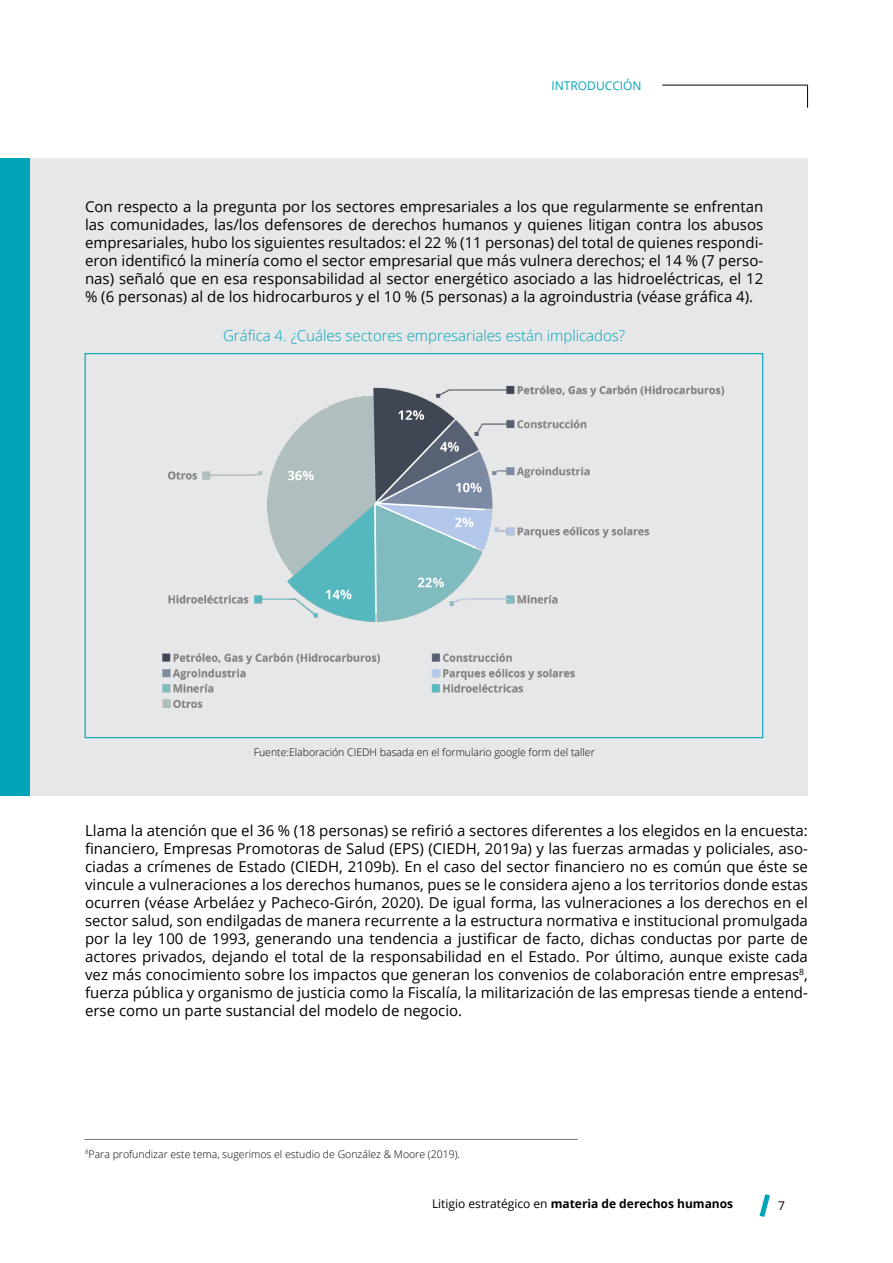
<style>
.page{position:relative;width:893px;height:1263px;background:#fff}
.page>*{position:absolute;margin:0;border:0;box-sizing:border-box;transform-origin:0 0}
.t1{font:15px/18px "Open Sans";color:#000;text-align:justify}
.t2{font:300 15px "Open Sans";color:#00a4b9}
.t3{font:700 12px "Open Sans";color:#000}
.t4{font:12px "Open Sans";color:#00a4b9}
.t5{font:12px "Open Sans";color:#000}
.t6{font:300 10.5px "Open Sans";color:#000}
.s1{font-weight:400}
</style>
<div class="page">
<svg style="left:759px;top:1194px;width:11px;height:23px"></svg>
<hr style="left:662px;top:85px;width:146px;height:1px;background:#000">
<svg style="left:807px;top:85px;width:1px;height:23px"></svg>
<div style="left:0;top:158px;width:808px;height:637px;background:#e6e7e8"></div>
<div style="left:0;top:158px;width:30px;height:637px;background:#00a4b9"></div>
<img style="left:162px;top:385px;width:563px;height:323px">
<hr style="left:85px;top:1139px;width:493px;height:1px;background:#77787b">
<p class="t4" style="left:551px;top:77px;width:92px">INTRODUCCIÓN</p>
<p class="t1" style="left:85px;top:197px;width:680px">Con respecto a la pregunta por los sectores empresariales a los que regularmente se enfrentan las comunidades, las/los defensores de derechos humanos y quienes litigan contra los abusos empresariales, hubo los siguientes resultados: el 22 % (11 personas) del total de quienes respondi&shy;eron identificó la minería como el sector empresarial que más vulnera derechos; el 14 % (7 perso&shy;nas) señaló que en esa responsabilidad al sector energético asociado a las hidroeléctricas, el 12 % (6 personas) al de los hidrocarburos y el 10 % (5 personas) a la agroindustria (véase gráfica 4).</p>
<p class="t2" style="left:223px;top:326px;width:404px">Gráfica 4. ¿Cuáles sectores empresariales están implicados?</p>
<p class="t6" style="left:254px;top:745px;width:342px">Fuente:Elaboración CIEDH basada en el formulario google form del taller</p>
<p class="t1" style="left:85px;top:821px;width:724px">Llama la atención que el 36 % (18 personas) se refirió a sectores diferentes a los elegidos en la encuesta: financiero, Empresas Promotoras de Salud (EPS) (CIEDH, 2019a) y las fuerzas armadas y policiales, aso&shy;ciadas a crímenes de Estado (CIEDH, 2109b). En el caso del sector financiero no es común que éste se vincule a vulneraciones a los derechos humanos, pues se le considera ajeno a los territorios donde estas ocurren (véase Arbeláez y Pacheco-Girón, 2020). De igual forma, las vulneraciones a los derechos en el sector salud, son endilgadas de manera recurrente a la estructura normativa e institucional promulgada por la ley 100 de 1993, generando una tendencia a justificar de facto, dichas conductas por parte de actores privados, dejando el total de la responsabilidad en el Estado. Por último, aunque existe cada vez más conocimiento sobre los impactos que generan los convenios de colaboración entre empresas<sup>8</sup>, fuerza pública y organismo de justicia como la Fiscalía, la militarización de las empresas tiende a entend&shy;erse como un parte sustancial del modelo de negocio.</p>
<p class="t6" style="left:85px;top:1147px;width:376px"><sup>8</sup>Para profundizar este tema, sugerimos el estudio de González &amp; Moore (2019).</p>
<p class="t3" style="left:432px;top:1195px;width:303px"><span class="s1">Litigio estratégico en</span> materia de derechos humanos</p>
<p class="t5" style="left:778px;top:1197px;width:8px">7</p>
</div>
